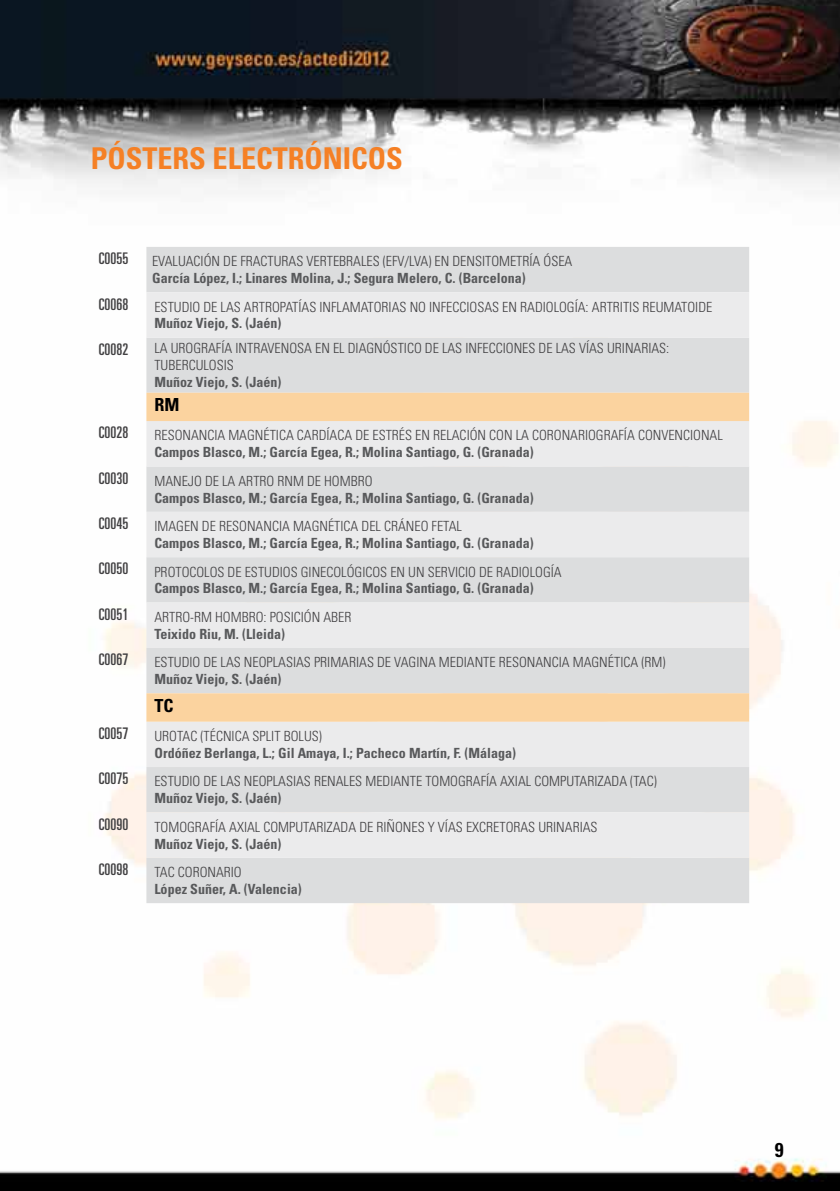
<style>
.page{position:relative;width:840px;height:1191px;background:#fff}
.page>*{position:absolute;margin:0;border:0;box-sizing:border-box;transform-origin:0 0}
.t1{font:700 condensed 30px "Univers LT Std";color:#f58025}
.t2{font:700 condensed 20px "Univers LT Std";color:#000}
.t3{font:700 condensed 18px "Univers LT Std";color:#000}
.t4{font:ultra-condensed 16px "Univers LT Std";color:#414042}
.t5{font:300 condensed 14px/16.8px "Univers LT Std";color:#414042}
.t6{font:700 condensed 14px "Univers LT Std";color:#58595b}
</style>
<div class="page">
<img style="left:0;top:0;width:839px;height:1191px">
<div style="left:146px;top:247px;width:602px;height:656px;background:#dcddde"></div>
<svg style="left:146px;top:292px;width:602px;height:565px;background:#e4e5e5"></svg>
<svg style="left:146px;top:393px;width:602px;height:328px;background:#e7e1d9"></svg>
<h1 class="t1" style="left:91px;top:140px;width:313px">PÓSTERS ELECTRÓNICOS</h1>
<p class="t4" style="left:99px;top:249px;width:31px">C0055</p>
<p class="t5" style="left:152px;top:253px;width:421px">EVALUACIÓN DE FRACTURAS VERTEBRALES (EFV/LVA) EN DENSITOMETRÍA ÓSEA</p>
<p class="t6" style="left:152px;top:269px;width:375px">García López, I.; Linares Molina, J.; Segura Melero, C. (Barcelona)</p>
<p class="t4" style="left:99px;top:295px;width:31px">C0068</p>
<p class="t5" style="left:154px;top:298px;width:559px">ESTUDIO DE LAS ARTROPATÍAS INFLAMATORIAS NO INFECCIOSAS EN RADIOLOGÍA: ARTRITIS REUMATOIDE</p>
<p class="t6" style="left:154px;top:315px;width:128px">Muñoz Viejo, S. (Jaén)</p>
<p class="t4" style="left:99px;top:340px;width:31px">C0082</p>
<p class="t5" style="left:154px;top:340px;width:516px">LA UROGRAFÍA INTRAVENOSA EN EL DIAGNÓSTICO DE LAS INFECCIONES DE LAS VÍAS URINARIAS:<br>TUBERCULOSIS</p>
<p class="t6" style="left:154px;top:373px;width:128px">Muñoz Viejo, S. (Jaén)</p>
<p class="t3" style="left:154px;top:394px;width:27px">RM</p>
<p class="t4" style="left:99px;top:423px;width:31px">C0028</p>
<p class="t5" style="left:154px;top:427px;width:569px">RESONANCIA MAGNÉTICA CARDÍACA DE ESTRÉS EN RELACIÓN CON LA CORONARIOGRAFÍA CONVENCIONAL</p>
<p class="t6" style="left:154px;top:444px;width:380px">Campos Blasco, M.; García Egea, R.; Molina Santiago, G. (Granada)</p>
<p class="t4" style="left:99px;top:469px;width:31px">C0030</p>
<p class="t5" style="left:154px;top:472px;width:219px">MANEJO DE LA ARTRO RNM DE HOMBRO</p>
<p class="t6" style="left:154px;top:489px;width:380px">Campos Blasco, M.; García Egea, R.; Molina Santiago, G. (Granada)</p>
<p class="t4" style="left:99px;top:514px;width:31px">C0045</p>
<p class="t5" style="left:154px;top:518px;width:309px">IMAGEN DE RESONANCIA MAGNÉTICA DEL CRÁNEO FETAL</p>
<p class="t6" style="left:154px;top:534px;width:380px">Campos Blasco, M.; García Egea, R.; Molina Santiago, G. (Granada)</p>
<p class="t4" style="left:99px;top:559px;width:31px">C0050</p>
<p class="t5" style="left:154px;top:563px;width:408px">PROTOCOLOS DE ESTUDIOS GINECOLÓGICOS EN UN SERVICIO DE RADIOLOGÍA</p>
<p class="t6" style="left:154px;top:580px;width:380px">Campos Blasco, M.; García Egea, R.; Molina Santiago, G. (Granada)</p>
<p class="t4" style="left:99px;top:605px;width:31px">C0051</p>
<p class="t5" style="left:154px;top:608px;width:198px">ARTRO-RM HOMBRO: POSICIÓN ABER</p>
<p class="t6" style="left:154px;top:625px;width:132px">Teixido Riu, M. (Lleida)</p>
<p class="t4" style="left:99px;top:650px;width:31px">C0067</p>
<p class="t5" style="left:154px;top:654px;width:512px">ESTUDIO DE LAS NEOPLASIAS PRIMARIAS DE VAGINA MEDIANTE RESONANCIA MAGNÉTICA (RM)</p>
<p class="t6" style="left:154px;top:670px;width:128px">Muñoz Viejo, S. (Jaén)</p>
<p class="t3" style="left:154px;top:694px;width:21px">TC</p>
<p class="t4" style="left:99px;top:724px;width:31px">C0057</p>
<p class="t5" style="left:154px;top:727px;width:169px">UROTAC (TÉCNICA SPLIT BOLUS)</p>
<p class="t6" style="left:154px;top:744px;width:363px">Ordóñez Berlanga, L.; Gil Amaya, I.; Pacheco Martín, F. (Málaga)</p>
<p class="t4" style="left:99px;top:769px;width:31px">C0075</p>
<p class="t5" style="left:154px;top:773px;width:503px">ESTUDIO DE LAS NEOPLASIAS RENALES MEDIANTE TOMOGRAFÍA AXIAL COMPUTARIZADA (TAC)</p>
<p class="t6" style="left:154px;top:789px;width:128px">Muñoz Viejo, S. (Jaén)</p>
<p class="t4" style="left:99px;top:815px;width:31px">C0090</p>
<p class="t5" style="left:154px;top:818px;width:444px">TOMOGRAFÍA AXIAL COMPUTARIZADA DE RIÑONES Y VÍAS EXCRETORAS URINARIAS</p>
<p class="t6" style="left:154px;top:835px;width:128px">Muñoz Viejo, S. (Jaén)</p>
<p class="t4" style="left:99px;top:860px;width:31px">C0098</p>
<p class="t5" style="left:154px;top:863px;width:89px">TAC CORONARIO</p>
<p class="t6" style="left:154px;top:880px;width:149px">López Suñer, A. (Valencia)</p>
<h2 class="t2" style="left:774px;top:1137px;width:10px">9</h2>
</div>
